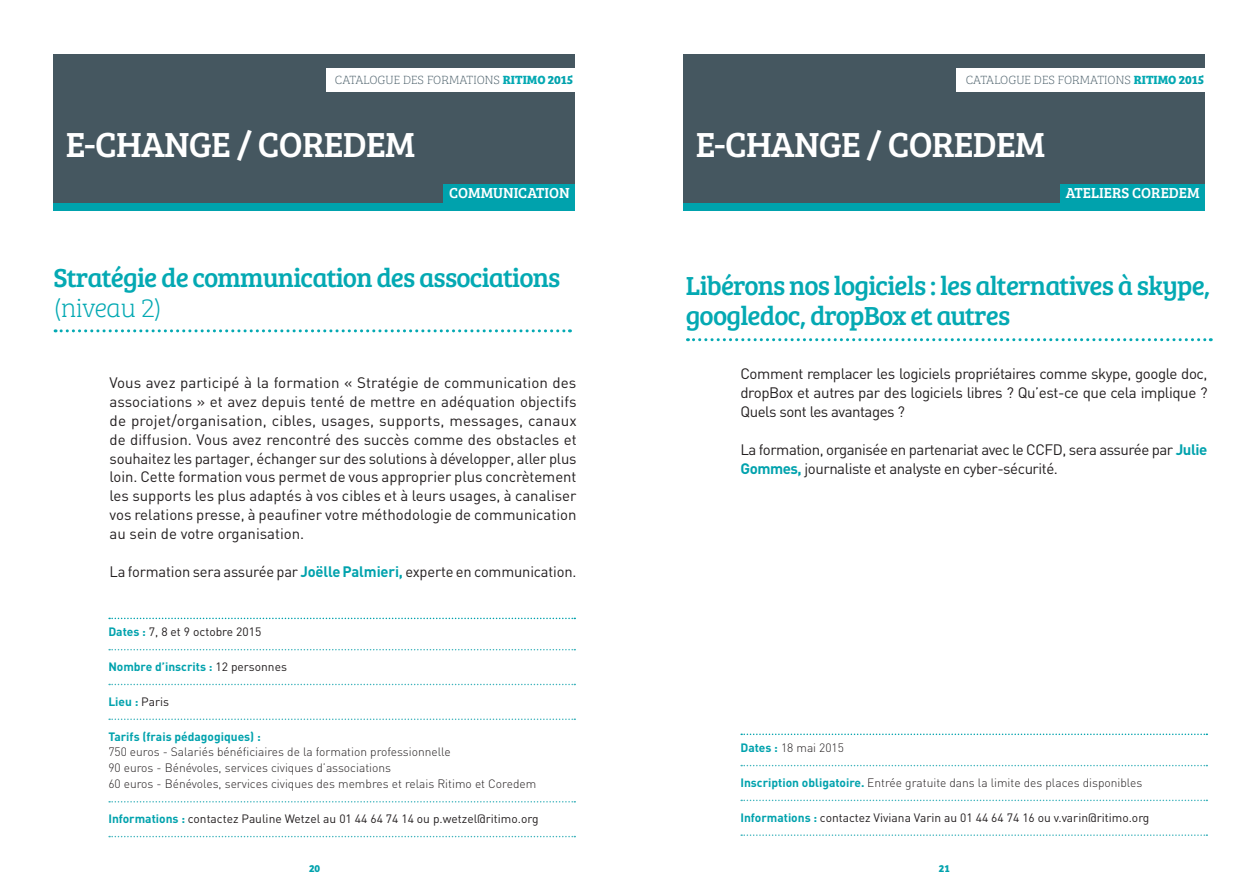
<style>
.page{position:relative;width:1259px;height:893px;background:#fff}
.page>*{position:absolute;margin:0;border:0;box-sizing:border-box;transform-origin:0 0}
.t1{font:36px "Bree Serif";letter-spacing:-.02em;color:#fff}
.t2{font:27px/30px "Bree Serif";letter-spacing:-.03em;color:#04a9b3}
.t3{font:27px "Bree Serif Th";letter-spacing:-.03em;color:#04a9b3}
.t4{font:15px/18.9px "DIN";letter-spacing:-.03em;color:#231f20;text-align:justify}
.t5{font:15px "DIN";letter-spacing:-.01em;color:#231f20}
.t6{font:15px "Bree Serif";color:#fff}
.t7{font:12.3px "Bree Serif Th";color:#536670}
.t8{font:300 12px/15.9px "DIN";color:#231f20}
.t9{font:12px "DIN";color:#231f20}
.t10{font:700 12px "DIN";color:#00a2ad}
.t11{font:700 10.5px "Bree";color:#00a2ad}
.s1{font-family:"Bree Serif";font-weight:700;color:#04a9b3}
.s2{font-family:"Bree Serif";font-weight:700;color:#00a2ad}
.s3{font-weight:700;color:#00a2ad}
.s4{font-weight:400;color:#231f20}
</style>
<div class="page">
<div style="left:54px;top:54px;width:521px;height:156px;background:#455760"></div>
<div style="left:54px;top:203px;width:521px;height:7px;background:#00a2ad"></div>
<div style="left:326px;top:68px;width:303px;height:23px;background:#fff"></div>
<div style="left:444px;top:184px;width:131px;height:19px;background:#00a2ad"></div>
<svg style="left:55px;top:329px;width:515px;height:3px"></svg>
<svg style="left:109px;top:618px;width:466px;height:1px"></svg>
<svg style="left:109px;top:649px;width:466px;height:1px"></svg>
<svg style="left:109px;top:684px;width:466px;height:1px"></svg>
<svg style="left:109px;top:718px;width:466px;height:2px"></svg>
<svg style="left:109px;top:801px;width:466px;height:1px"></svg>
<svg style="left:109px;top:836px;width:466px;height:1px"></svg>
<div style="left:684px;top:54px;width:521px;height:156px;background:#455760"></div>
<div style="left:684px;top:203px;width:521px;height:7px;background:#00a2ad"></div>
<div style="left:956px;top:68px;width:302px;height:23px;background:#fff"></div>
<div style="left:1060px;top:184px;width:145px;height:19px;background:#00a2ad"></div>
<svg style="left:687px;top:338px;width:524px;height:3px"></svg>
<svg style="left:741px;top:734px;width:466px;height:1px"></svg>
<svg style="left:741px;top:765px;width:466px;height:1px"></svg>
<svg style="left:741px;top:800px;width:466px;height:1px"></svg>
<svg style="left:741px;top:834px;width:466px;height:2px"></svg>
<p class="t7" style="left:335px;top:71px;width:240px">CATALOGUE DES FORMATIONS <span class="s1">RITIMO</span> <span class="s2">2015</span></p>
<h1 class="t1" style="left:66px;top:118px;width:351px">E-CHANGE / COREDEM</h1>
<p class="t6" style="left:449px;top:182px;width:122px">COMMUNICATION</p>
<h2 class="t2" style="left:54px;top:261px;width:508px">Stratégie de communication des associations</h2>
<h2 class="t3" style="left:54px;top:288px;width:110px">(niveau 2)</h2>
<p class="t4" style="left:109px;top:373px;width:469px">Vous avez participé à la formation « Stratégie de communication des associations » et avez depuis tenté de mettre en adéquation objectifs de projet/organisation, cibles, usages, supports, messages, canaux de diffusion. Vous avez rencontré des succès comme des obstacles et souhaitez les partager, échanger sur des solutions à développer, aller plus loin. Cette formation vous permet de vous approprier plus concrètement les supports les plus adaptés à vos cibles et à leurs usages, à canaliser vos relations presse, à peaufiner votre méthodologie de communication au sein de votre organisation.</p>
<p class="t5" style="left:109px;top:562px;width:468px">La formation sera assurée par <span class="s3">Joëlle Palmieri,</span> experte en communication.</p>
<p class="t9" style="left:108px;top:624px;width:154px"><span class="s3">Dates :</span> 7, 8 et 9 octobre 2015</p>
<p class="t10" style="left:108px;top:659px;width:180px">Nombre d’inscrits : <span class="s4">12 personnes</span></p>
<p class="t10" style="left:108px;top:694px;width:62px">Lieu : <span class="s4">Paris</span></p>
<p class="t10" style="left:108px;top:728px;width:154px">Tarifs (frais pédagogiques) :</p>
<p class="t8" style="left:108px;top:744px;width:429px">750 euros - Salariés bénéficiaires de la formation professionnelle<br>90 euros - Bénévoles, services civiques d’associations<br>60 euros - Bénévoles, services civiques des membres et relais Ritimo et Coredem</p>
<p class="t9" style="left:108px;top:811px;width:432px"><span class="s3">Informations :</span> contactez Pauline Wetzel au 01 44 64 74 14 ou p.wetzel@ritimo.org</p>
<p class="t11" style="left:309px;top:862px;width:12px">20</p>
<p class="t7" style="left:965px;top:71px;width:240px">CATALOGUE DES FORMATIONS <span class="s1">RITIMO</span> <span class="s2">2015</span></p>
<h1 class="t1" style="left:696px;top:118px;width:351px">E-CHANGE / COREDEM</h1>
<p class="t6" style="left:1065px;top:182px;width:135px">ATELIERS COREDEM</p>
<h2 class="t2" style="left:686px;top:270px;width:526px">Libérons nos logiciels : les alternatives à skype, googledoc, dropBox et autres</h2>
<p class="t4" style="left:740px;top:364px;width:469px">Comment remplacer les logiciels propriétaires comme skype, google doc, dropBox et autres par des logiciels libres ? Qu’est-ce que cela implique ?<br>Quels sont les avantages ?</p>
<p class="t4" style="left:740px;top:440px;width:468px">La formation, organisée en partenariat avec le CCFD, sera assurée par <span class="s3">Julie<br>Gommes,</span> journaliste et analyste en cyber-sécurité.</p>
<p class="t8" style="left:740px;top:740px;width:105px"><span class="s3">Dates :</span> 18 mai 2015</p>
<p class="t8" style="left:740px;top:774px;width:403px"><span class="s3">Inscription obligatoire.</span> Entrée gratuite dans la limite des places disponibles</p>
<p class="t9" style="left:740px;top:810px;width:410px"><span class="s3">Informations :</span> contactez Viviana Varin au 01 44 64 74 16 ou v.varin@ritimo.org</p>
<p class="t11" style="left:939px;top:862px;width:12px">21</p>
</div>
